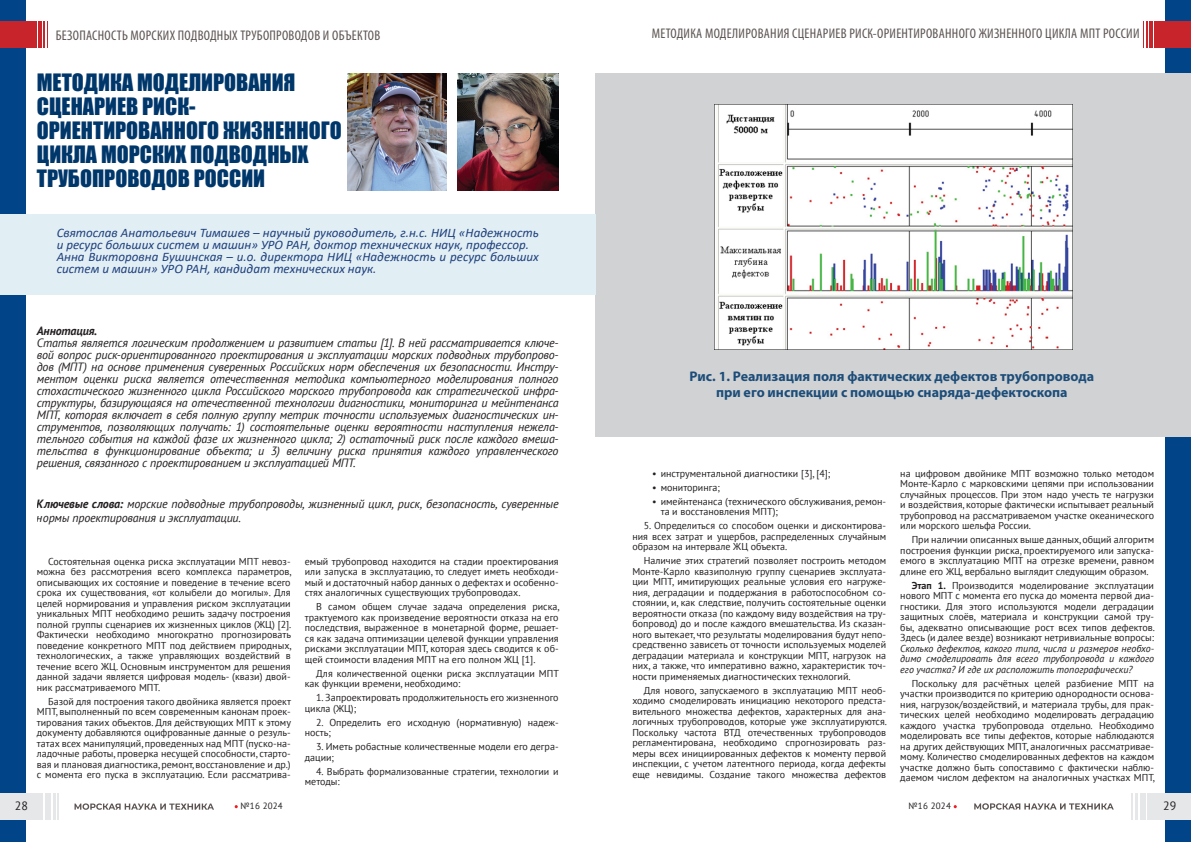
<style>
.page{position:relative;width:1191px;height:842px;background:#fff}
.page>*{position:absolute;margin:0;border:0;box-sizing:border-box;transform-origin:0 0}
.t1{font:22px/24px "Impact";color:#00376b}
.t2{font:condensed 14px "Myriad Pro";letter-spacing:.02em;color:#5c5452}
.t3{font:700 14px/16px "Myriad Pro";color:#1c4d79;text-align:center}
.t4{font:italic 13px/12px "Calibri";color:#1f407d}
.t5{font:italic 12px/12px "PT Sans";letter-spacing:-.015em;color:#231f20;text-align:justify}
.t6{font:italic 700 12px "PT Sans";letter-spacing:-.015em;color:#231f20}
.t7{font:12px "PT Sans";color:#231f20}
.t8{font:10px/10.5px "PT Sans";color:#231f20;text-align:justify}
.t9{font:italic 10px/10.5px "PT Sans";color:#231f20;text-align:justify}
.t10{font:9px "PT Sans";letter-spacing:.02em;color:#231f20}
.s1{font-weight:700}
</style>
<div class="page">
<div style="left:1165px;top:0;width:26px;height:842px;background:#014588"></div>
<div style="left:0;top:0;width:26px;height:842px;background:#014588"></div>
<div style="left:0;top:22px;width:37px;height:26px;background:#c8242b"></div>
<hr style="left:38px;top:22px;width:4px;height:26px;background:#c8242b">
<hr style="left:43px;top:22px;width:2px;height:26px;background:#c8242b">
<svg style="left:47px;top:22px;width:1px;height:26px"></svg>
<div style="left:1154px;top:22px;width:37px;height:26px;background:#c8242b"></div>
<hr style="left:1149px;top:22px;width:3px;height:26px;background:#c8242b">
<hr style="left:1145px;top:22px;width:2px;height:26px;background:#c8242b">
<svg style="left:1143px;top:22px;width:1px;height:26px"></svg>
<div style="left:1147px;top:793px;width:44px;height:27px;background:#e6e7e9"></div>
<div style="left:1140px;top:793px;width:5px;height:27px;background:#e6e7e9"></div>
<hr style="left:1134px;top:793px;width:3px;height:27px;background:#e6e7e9">
<svg style="left:1131px;top:793px;width:1px;height:27px"></svg>
<div style="left:0;top:793px;width:43px;height:27px;background:#e6e7e9"></div>
<div style="left:45px;top:793px;width:5px;height:27px;background:#e6e7e9"></div>
<hr style="left:53px;top:793px;width:2px;height:27px;background:#e6e7e9">
<svg style="left:58px;top:793px;width:1px;height:27px"></svg>
<svg style="left:74px;top:803px;width:140px;height:7px"></svg>
<svg style="left:974px;top:803px;width:139px;height:7px"></svg>
<div style="left:595px;top:73px;width:596px;height:364px;background:#d1d2d4"></div>
<img style="left:347px;top:74px;width:99px;height:116px">
<img style="left:457px;top:74px;width:101px;height:116px">
<div style="left:0;top:214px;width:595px;height:81px;background:#e1eef4"></div>
<img style="left:714px;top:104px;width:358px;height:245px">
<h2 class="t2" style="left:56px;top:27px;width:326px">БЕЗОПАСНОСТЬ МОРСКИХ ПОДВОДНЫХ ТРУБОПРОВОДОВ И ОБЪЕКТОВ</h2>
<h1 class="t1" style="left:37px;top:70px;width:306px">МЕТОДИКА МОДЕЛИРОВАНИЯ<br>СЦЕНАРИЕВ РИСК-<br>ОРИЕНТИРОВАННОГО ЖИЗНЕННОГО<br>ЦИКЛА МОРСКИХ ПОДВОДНЫХ<br>ТРУБОПРОВОДОВ РОССИИ</h1>
<p class="t4" style="left:57px;top:226px;width:483px">Святослав Анатольевич Тимашев – научный руководитель, г.н.с. НИЦ «Надежность и ресурс больших систем и машин» УРО РАН, доктор технических наук, профессор.<br>Анна Викторовна Бушинская – и.о. директора НИЦ «Надежность и ресурс больших систем и машин» УРО РАН, кандидат технических наук.</p>
<p class="t6" style="left:37px;top:323px;width:62px">Аннотация.</p>
<p class="t5" style="left:37px;top:336px;width:523px">Статья является логическим продолжением и развитием статьи [1]. В ней рассматривается ключе&shy;вой вопрос риск-ориентированного проектирования и эксплуатации морских подводных трубопрово&shy;дов (МПТ) на основе применения суверенных Российских норм обеспечения их безопасности. Инстру&shy;ментом оценки риска является отечественная методика компьютерного моделирования полного стохастического жизненного цикла Российского морского трубопровода как стратегической инфра&shy;структуры, базирующаяся на отечественной технологии диагностики, мониторинга и мейнтенанса МПТ, которая включает в себя полную группу метрик точности используемых диагностических ин&shy;струментов, позволяющих получать: 1) состоятельные оценки вероятности наступления нежела&shy;тельного события на каждой фазе их жизненного цикла; 2) остаточный риск после каждого вмеша&shy;тельства в функционирование объекта; и 3) величину риска принятия каждого управленческого решения, связанного с проектированием и эксплуатацией МПТ.</p>
<p class="t5" style="left:37px;top:496px;width:523px;line-height:14px"><span class="s1">Ключевые слова:</span> морские подводные трубопроводы, жизненный цикл, риск, безопасность, суверенные нормы проектирования и эксплуатации.</p>
<p class="t8" style="left:305px;top:556px;width:255px">емый трубопровод находится на стадии проектирования или запуска в эксплуатацию, то следует иметь необходи&shy;мый и достаточный набор данных о дефектах и особенно&shy;стях аналогичных существующих трубопроводах.</p>
<p class="t8" style="left:305px;top:601px;width:256px;text-indent:11px">В самом общем случае задача определения риска, трактуемого как произведение вероятности отказа на его последствия, выраженное в монетарной форме, решает&shy;ся как задача оптимизации целевой функции управления рисками эксплуатации МПТ, которая здесь сводится к об&shy;щей стоимости владения МПТ на его полном ЖЦ [1].</p>
<p class="t8" style="left:305px;top:668px;width:256px;text-indent:11px">Для количественной оценки риска эксплуатации МПТ как функции времени, необходимо:</p>
<p class="t8" style="left:305px;top:692px;width:255px;text-indent:11px">1. Запроектировать продолжительность его жизненного цикла (ЖЦ);</p>
<p class="t8" style="left:305px;top:717px;width:255px;text-indent:11px">2. Определить его исходную (нормативную) надеж&shy;ность;</p>
<p class="t8" style="left:305px;top:741px;width:255px;text-indent:11px">3. Иметь робастные количественные модели его дегра&shy;дации;</p>
<p class="t8" style="left:305px;top:766px;width:255px;text-indent:11px">4. Выбрать формализованные стратегии, технологии и методы:</p>
<p class="t8" style="left:37px;top:556px;width:256px;text-indent:11px">Состоятельная оценка риска эксплуатации МПТ невоз&shy;можна без рассмотрения всего комплекса параметров, описывающих их состояние и поведение в течение всего срока их существования, «от колыбели до могилы». Для целей нормирования и управления риском эксплуатации уникальных МПТ необходимо решить задачу построения полной группы сценариев их жизненных циклов (ЖЦ) [2].<br>Фактически необходимо многократно прогнозировать поведение конкретного МПТ под действием природных, технологических, а также управляющих воздействий в течение всего ЖЦ. Основным инструментом для решения данной задачи является цифровая модель- (квази) двой&shy;ник рассматриваемого МПТ.</p>
<p class="t8" style="left:37px;top:696px;width:256px;text-indent:11px">Базой для построения такого двойника является проект МПТ, выполненный по всем современным канонам проек&shy;тирования таких объектов. Для действующих МПТ к этому документу добавляются оцифрованные данные о резуль&shy;татах всех манипуляций, проведенных над МПТ (пуско-на&shy;ладочные работы, проверка несущей способности, старто&shy;вая и плановая диагностика, ремонт, восстановление и др.) с момента его пуска в эксплуатацию. Если рассматрива-</p>
<h2 class="t2" style="left:652px;top:25px;width:489px">МЕТОДИКА МОДЕЛИРОВАНИЯ СЦЕНАРИЕВ РИСК-ОРИЕНТИРОВАННОГО ЖИЗНЕННОГО ЦИКЛА МПТ РОССИИ</h2>
<h2 class="t3" style="left:689px;top:368px;width:406px">Рис. 1. Реализация поля фактических дефектов трубопровода при его инспекции с помощью снаряда-дефектоскопа</h2>
<p class="t8" style="left:652px;top:468px;width:180px">• инструментальной диагностики [3], [4];</p>
<p class="t8" style="left:652px;top:482px;width:69px">• мониторинга;</p>
<p class="t8" style="left:660px;top:496px;width:227px;text-indent:-8px">• имейнтенанса (технического обслуживания, ремон&shy;та и восстановления МПТ);</p>
<p class="t8" style="left:632px;top:520px;width:255px;text-indent:11px">5. Определиться со способом оценки и дисконтирова&shy;ния всех затрат и ущербов, распределенных случайным образом на интервале ЖЦ объекта.</p>
<p class="t8" style="left:632px;top:555px;width:255px;text-indent:11px">Наличие этих стратегий позволяет построить методом Монте-Карло квазиполную группу сценариев эксплуата&shy;ции МПТ, имитирующих реальные условия его нагруже&shy;ния, деградации и поддержания в работоспособном со&shy;стоянии, и, как следствие, получить состоятельные оценки вероятности отказа (по каждому виду воздействия на тру&shy;бопровод) до и после каждого вмешательства. Из сказан&shy;ного вытекает, что результаты моделирования будут непо&shy;средственно зависеть от точности используемых моделей деградации материала и конструкции МПТ, нагрузок на них, а также, что императивно важно, характеристик точ&shy;ности применяемых диагностических технологий.</p>
<p class="t8" style="left:632px;top:685px;width:256px;text-indent:11px">Для нового, запускаемого в эксплуатацию МПТ необ&shy;ходимо смоделировать инициацию некоторого предста&shy;вительного множества дефектов, характерных для ана&shy;логичных трубопроводов, которые уже эксплуатируются.<br>Поскольку частота ВТД отечественных трубопроводов регламентирована, необходимо спрогнозировать раз&shy;меры всех инициированных дефектов к моменту первой инспекции, с учетом латентного периода, когда дефекты еще невидимы. Создание такого множества дефектов</p>
<p class="t8" style="left:900px;top:468px;width:255px">на цифровом двойнике МПТ возможно только методом Монте-Карло с марковскими цепями при использовании случайных процессов. При этом надо учесть те нагрузки и воздействия, которые фактически испытывает реальный трубопровод на рассматриваемом участке океанического или морского шельфа России.</p>
<p class="t8" style="left:900px;top:534px;width:255px;text-indent:11px">При наличии описанных выше данных, общий алгоритм построения функции риска, проектируемого или запуска&shy;емого в эксплуатацию МПТ на отрезке времени, равном длине его ЖЦ, вербально выглядит следующим образом.</p>
<p class="t8" style="left:900px;top:580px;width:256px;text-indent:11px"><span class="s1">Этап 1.</span> Производится моделирование эксплуатации нового МПТ с момента его пуска до момента первой диа&shy;гностики. Для этого используются модели деградации защитных слоёв, материала и конструкции самой тру&shy;бы, адекватно описывающие рост всех типов дефектов.<br>Здесь (и далее везде) возникают нетривиальные вопросы:</p>
<p class="t9" style="left:900px;top:643px;width:255px">Сколько дефектов, какого типа, числа и размеров необхо&shy;димо смоделировать для всего трубопровода и каждого его участка? И где их расположить топографически?</p>
<p class="t8" style="left:900px;top:678px;width:256px;text-indent:11px">Поскольку для расчётных целей разбиение МПТ на участки производится по критерию однородности основа&shy;ния, нагрузок/воздействий, и материала трубы, для прак&shy;тических целей необходимо моделировать деградацию каждого участка трубопровода отдельно. Необходимо моделировать все типы дефектов, которые наблюдаются на других действующих МПТ, аналогичных рассматривае&shy;мому. Количество смоделированных дефектов на каждом участке должно быть сопоставимо с фактически наблю&shy;даемом числом дефектом на аналогичных участках МПТ,</p>
<p class="t7" style="left:15px;top:798px;width:15px">28</p>
<p class="t10" style="left:240px;top:800px;width:44px">№16 2024</p>
<p class="t10" style="left:908px;top:800px;width:44px">№16 2024</p>
<p class="t7" style="left:1163px;top:798px;width:15px">29</p>
</div>
